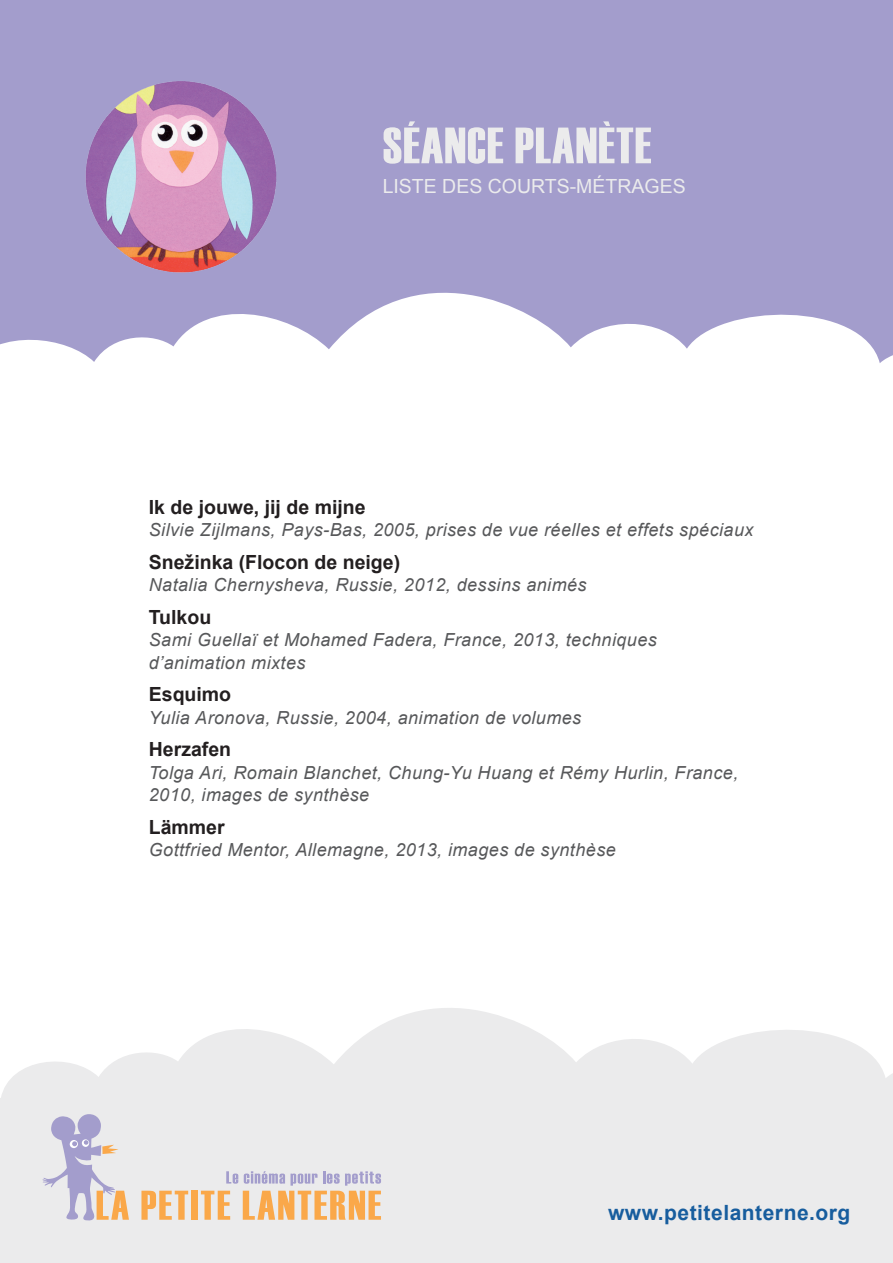
<style>
.page{position:relative;width:893px;height:1263px;background:#fff}
.page>*{position:absolute;margin:0;border:0;box-sizing:border-box;transform-origin:0 0}
.Titre_Séance{font:51px "Haettenschweiler";letter-spacing:.02em;color:#ebebec}
.t1{font:700 21px "Arial";letter-spacing:.025em;color:#175d9e}
.Titre_CM{font:700 19.5px "Arial";color:#231f20}
.SousTitre_Séance{font:19.5px "Arial";color:#ebebec}
.Fiche_technique{font:italic 18px/22.5px "Arial";letter-spacing:.025em;color:#57585a}
</style>
<div class="page">
<div style="left:0;top:0;width:893px;height:595px;background:#a39dcc"></div>
<svg style="left:0;top:293px;width:893px;height:302px;background:#f5f4f9"></svg>
<svg style="left:0;top:1008px;width:893px;height:255px;background:#ededee"></svg>
<img style="left:86px;top:81px;width:190px;height:191px">
<svg style="left:141px;top:1191px;width:47px;height:29px"></svg>
<div style="left:191px;top:1191px;width:7px;height:29px;background:#faa84a"></div>
<svg style="left:201px;top:1171px;width:180px;height:49px;background:#e8ccb3"></svg>
<svg style="left:43px;top:1114px;width:86px;height:106px;background:#d5cdd7"></svg>
<p class="Titre_Séance" style="left:383px;top:116px;width:270px">SÉANCE PLANÈTE</p>
<p class="SousTitre_Séance" style="left:383px;top:174px;width:305px">LISTE DES COURTS-MÉTRAGES</p>
<p class="Titre_CM" style="left:149px;top:494px;width:218px">Ik de jouwe, jij de mijne</p>
<p class="Fiche_technique" style="left:149px;top:519px;width:606px">Silvie Zijlmans, Pays-Bas, 2005, prises de vue réelles et effets spéciaux</p>
<p class="Titre_CM" style="left:149px;top:549px;width:253px">Snežinka (Flocon de neige)</p>
<p class="Fiche_technique" style="left:149px;top:574px;width:439px">Natalia Chernysheva, Russie, 2012, dessins animés</p>
<p class="Titre_CM" style="left:149px;top:604px;width:64px">Tulkou</p>
<p class="Fiche_technique" style="left:149px;top:629px;width:509px">Sami Guellaï et Mohamed Fadera, France, 2013, techniques d’animation mixtes</p>
<p class="Titre_CM" style="left:149px;top:682px;width:84px">Esquimo</p>
<p class="Fiche_technique" style="left:149px;top:707px;width:434px">Yulia Aronova, Russie, 2004, animation de volumes</p>
<p class="Titre_CM" style="left:149px;top:737px;width:84px">Herzafen</p>
<p class="Fiche_technique" style="left:149px;top:762px;width:591px">Tolga Ari, Romain Blanchet, Chung-Yu Huang et Rémy Hurlin, France,<br>2010, images de synthèse</p>
<p class="Titre_CM" style="left:149px;top:814px;width:77px">Lämmer</p>
<p class="Fiche_technique" style="left:149px;top:839px;width:468px">Gottfried Mentor, Allemagne, 2013, images de synthèse</p>
<p class="t1" style="left:608px;top:1199px;width:244px">www.petitelanterne.org</p>
</div>
